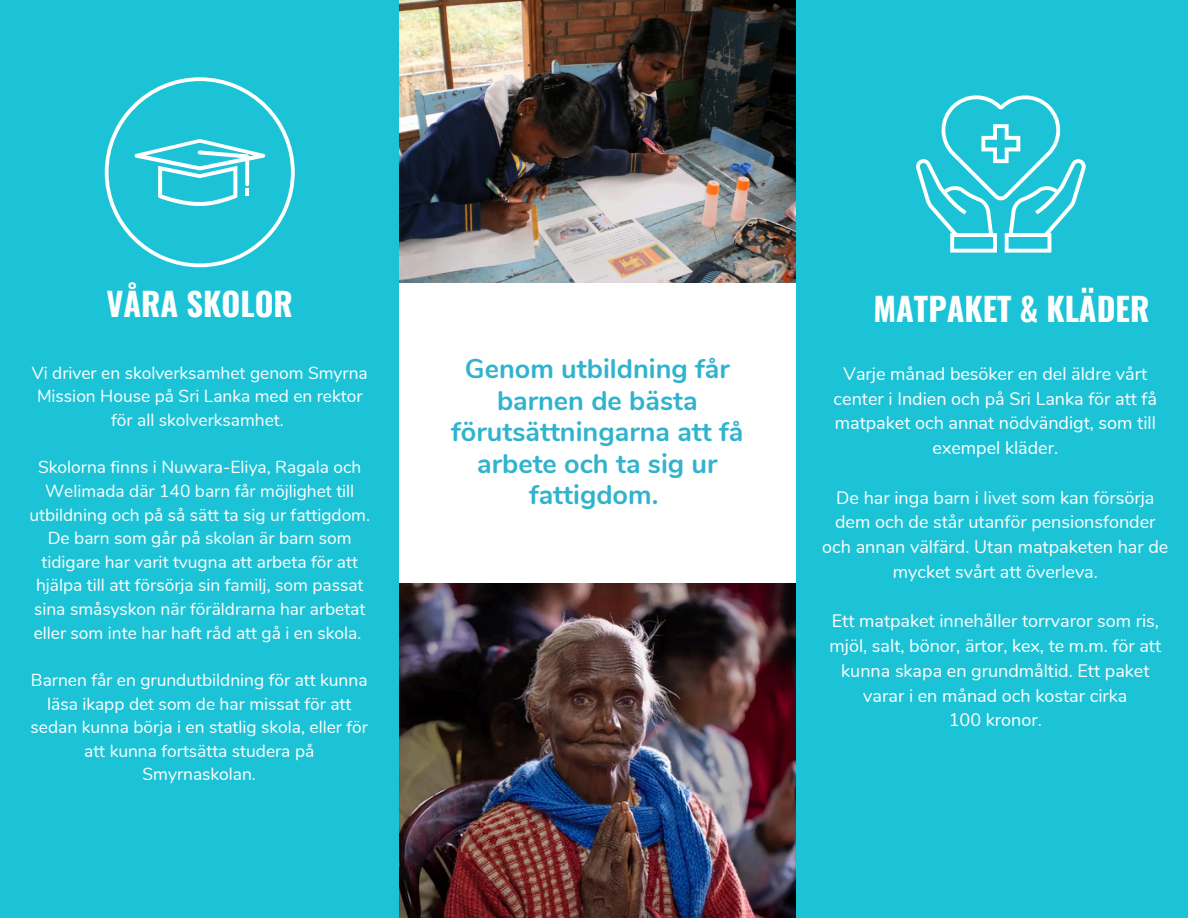
<style>
.page{position:relative;width:1188px;height:918px;background:#fff}
.page>*{position:absolute;margin:0;border:0;box-sizing:border-box;transform-origin:0 0}
.t1{font:700 32.25px "Oswald";color:#fff}
.t2{font:700 27px/31.5px "Nunito";color:#31b3cd;text-align:center}
.t3{font:18px/24.8px "Nunito";color:#fff;text-align:center}
.t4{font:17.4px/23.7px "Nunito";color:#fff;text-align:center}
</style>
<div class="page">
<img style="left:398px;top:0;width:398px;height:282px">
<img style="left:398px;top:584px;width:398px;height:334px">
<div style="left:796px;top:0;width:392px;height:918px;background:#1cc3d7"></div>
<div style="left:0;top:0;width:398px;height:918px;background:#1cc3d7"></div>
<svg style="left:916px;top:95px;width:170px;height:158px"></svg>
<svg style="left:105px;top:77px;width:190px;height:190px"></svg>
<p class="t1" style="left:106px;top:279px;width:188px">VÅRA SKOLOR</p>
<h1 class="t1" style="left:874px;top:283px;width:277px">MATPAKET &amp; KLÄDER</h1>
<h2 class="t4" style="left:32px;top:361px;width:338px">Vi driver en skolverksamhet genom Smyrna<br>Mission House på Sri Lanka med en rektor för all skolverksamhet.</h2>
<h2 class="t4" style="left:29px;top:456px;width:342px">Skolorna finns i Nuwara-Eliya, Ragala och Welimada där 140 barn får möjlighet till utbildning och på så sätt ta sig ur fattigdom.<br>De barn som går på skolan är barn som tidigare har varit tvugna att arbeta för att hjälpa till att försörja sin familj, som passat sina småsyskon när föräldrarna har arbetat eller som inte har haft råd att gå i en skola.</h2>
<h2 class="t4" style="left:31px;top:668px;width:339px">Barnen får en grundutbildning för att kunna läsa ikapp det som de har missat för att sedan kunna börja i en statlig skola, eller för att kunna fortsätta studera på Smyrnaskolan.</h2>
<h2 class="t2" style="left:451px;top:354px;width:294px">Genom utbildning får barnen de bästa förutsättningarna att få arbete och ta sig ur fattigdom.</h2>
<p class="t3" style="left:834px;top:362px;width:325px">Varje månad besöker en del äldre vårt center i Indien och på Sri Lanka för att få matpaket och annat nödvändigt, som till exempel kläder.</p>
<p class="t3" style="left:822px;top:485px;width:348px">De har inga barn i livet som kan försörja dem och de står utanför pensionsfonder och annan välfärd. Utan matpaketen har de mycket svårt att överleva.</p>
<p class="t3" style="left:830px;top:609px;width:333px">Ett matpaket innehåller torrvaror som ris, mjöl, salt, bönor, ärtor, kex, te m.m. för att kunna skapa en grundmåltid. Ett paket varar i en månad och kostar cirka<br>100 kronor.</p>
</div>
